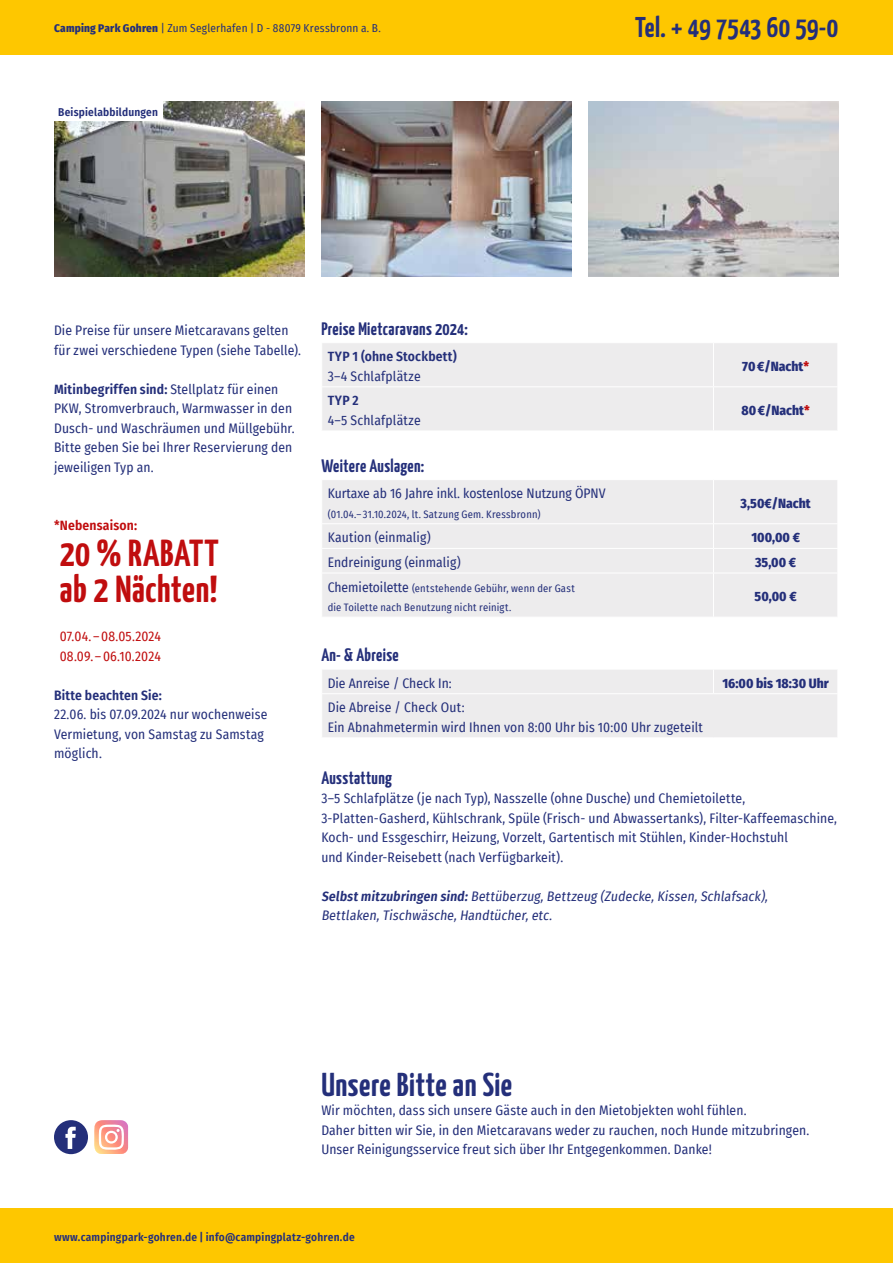
<style>
.page{position:relative;width:893px;height:1263px;background:#fff}
.page>*{position:absolute;margin:0;border:0;box-sizing:border-box;transform-origin:0 0}
.t1{font:700 37.5px/36px "Yanone Kaffeesatz";letter-spacing:.015em;color:#c00d0e}
.t2{font:700 33px "Yanone Kaffeesatz";letter-spacing:.015em;color:#242f7a}
.t3{font:700 28.5px "Yanone Kaffeesatz";letter-spacing:.005em;color:#242f7a}
.t4{font:700 18px "Yanone Kaffeesatz";letter-spacing:.02em;color:#242f7a}
.t5{font:13.5px/19.5px "Fira Sans Condensed";letter-spacing:.01em;color:#242f7a}
.t6{font:800 13.5px "Fira Sans Condensed";color:#242f7a}
.t7{font:600 13.5px "Fira Sans Condensed";letter-spacing:.015em;color:#242f7a}
.t8{font:13.5px/19.5px "Fira Sans Condensed";letter-spacing:.01em;color:#c00d0e}
.t9{font:600 13.5px "Fira Sans Condensed";letter-spacing:.015em;color:#c00d0e}
.t10{font:600 11.25px "Fira Sans Condensed";letter-spacing:.02em;color:#242f7a}
.t11{font:11.25px "Fira Sans Condensed";letter-spacing:.02em;color:#242f7a}
.t12{font:10.5px/19.5px "Fira Sans Condensed";letter-spacing:.02em;color:#242f7a}
.s1{font-weight:800}
.s2{font-weight:600}
.s3{color:#c00d0e}
.s4{font-size:13.5px}
</style>
<div class="page">
<div style="left:0;top:0;width:893px;height:54px;background:#fec700"></div>
<div style="left:0;top:1209px;width:893px;height:54px;background:#fec700"></div>
<div style="left:322px;top:343px;width:515px;height:87px;background:#edeced"></div>
<hr style="left:713px;top:343px;width:1px;height:43px;background:#fff">
<hr style="left:321px;top:386px;width:392px;height:1px;background:#fff">
<hr style="left:713px;top:386px;width:125px;height:1px;background:#fff">
<hr style="left:713px;top:387px;width:1px;height:44px;background:#fff">
<div style="left:322px;top:480px;width:515px;height:137px;background:#edeced"></div>
<hr style="left:713px;top:480px;width:1px;height:43px;background:#fff">
<hr style="left:321px;top:523px;width:392px;height:1px;background:#fff">
<hr style="left:713px;top:523px;width:125px;height:1px;background:#fff">
<hr style="left:321px;top:548px;width:392px;height:1px;background:#fff">
<hr style="left:713px;top:548px;width:125px;height:1px;background:#fff">
<svg style="left:713px;top:524px;width:1px;height:49px"></svg>
<hr style="left:321px;top:573px;width:392px;height:1px;background:#fff">
<hr style="left:713px;top:573px;width:125px;height:1px;background:#fff">
<hr style="left:713px;top:573px;width:1px;height:44px;background:#fff">
<div style="left:322px;top:670px;width:515px;height:67px;background:#edeced"></div>
<hr style="left:321px;top:693px;width:392px;height:1px;background:#fff">
<hr style="left:713px;top:693px;width:125px;height:1px;background:#fff">
<img style="left:54px;top:101px;width:250px;height:176px">
<img style="left:321px;top:101px;width:251px;height:176px">
<img style="left:589px;top:101px;width:250px;height:176px">
<div style="left:54px;top:101px;width:108px;height:19px;background:#fff"></div>
<svg style="left:54px;top:1120px;width:74px;height:34px"></svg>
<p class="t11" style="left:54px;top:20px;width:328px"><span class="s1">Camping Park Gohren</span> | Zum Seglerhafen | D - 88079 Kressbronn a. B.</p>
<h3 class="t3" style="left:635px;top:7px;width:205px">Tel. + 49 7543 60 59-0</h3>
<p class="t10" style="left:58px;top:103px;width:101px">Beispielabbildungen</p>
<p class="t5" style="left:54px;top:320px;width:249px">Die Preise für unsere Mietcaravans gelten für zwei verschiedene Typen (siehe Tabelle).</p>
<p class="t5" style="left:54px;top:379px;width:242px"><span class="s2">Mitinbegriffen sind:</span> Stellplatz für einen PKW, Stromverbrauch, Warmwasser in den Dusch- und Waschräumen und Müllgebühr.<br>Bitte geben Sie bei Ihrer Reservierung den jeweiligen Typ an.</p>
<p class="t9" style="left:54px;top:514px;width:85px">*Nebensaison:</p>
<h1 class="t1" style="left:60px;top:533px;width:161px">20% RABATT ab 2 Nächten!</h1>
<p class="t8" style="left:60px;top:626px;width:103px">07.04. –08.05.2024<br>08.09. –06.10.2024</p>
<p class="t7" style="left:54px;top:684px;width:109px">Bitte beachten Sie:</p>
<p class="t5" style="left:54px;top:704px;width:215px">22.06. bis 07.09.2024 nur wochenweise<br>Vermietung, von Samstag zu Samstag möglich.</p>
<h3 class="t4" style="left:321px;top:316px;width:148px">Preise Mietcaravans 2024:</h3>
<p class="t7" style="left:328px;top:346px;width:131px">TYP 1 (ohne Stockbett)</p>
<p class="t5" style="left:328px;top:366px;width:95px">3–4 Schlafplätze</p>
<p class="t7" style="left:328px;top:390px;width:33px">TYP 2</p>
<p class="t5" style="left:328px;top:410px;width:95px">4–5 Schlafplätze</p>
<h3 class="t4" style="left:321px;top:453px;width:104px">Weitere Auslagen:</h3>
<p class="t5" style="left:328px;top:483px;width:279px">Kurtaxe ab 16 Jahre inkl. kostenlose Nutzung ÖPNV</p>
<p class="t12" style="left:328px;top:504px;width:214px">(01.04.–31.10.2024, lt. Satzung Gem. Kressbronn)</p>
<p class="t6" style="left:742px;top:355px;width:68px">70€/Nacht<span class="s3">*</span></p>
<p class="t6" style="left:741px;top:399px;width:70px">80€/Nacht<span class="s3">*</span></p>
<p class="t6" style="left:741px;top:492px;width:72px">3,50€/Nacht</p>
<p class="t5" style="left:328px;top:528px;width:105px">Kaution (einmalig)</p>
<p class="t6" style="left:751px;top:526px;width:50px">100,00 €</p>
<p class="t5" style="left:328px;top:552px;width:135px">Endreinigung (einmalig)</p>
<p class="t6" style="left:755px;top:551px;width:43px">35,00 €</p>
<p class="t12" style="left:328px;top:578px;width:249px"><span class="s4">Chemietoilette</span> (entstehende Gebühr, wenn der Gast die Toilette nach Benutzung nicht reinigt.</p>
<p class="t6" style="left:755px;top:585px;width:44px">50,00 €</p>
<h3 class="t4" style="left:321px;top:642px;width:79px">An- &amp; Abreise</h3>
<p class="t5" style="left:328px;top:673px;width:126px">Die Anreise / Check In:</p>
<p class="t6" style="left:722px;top:671px;width:108px">16:00 bis 18:30 Uhr</p>
<p class="t5" style="left:328px;top:697px;width:377px">Die Abreise / Check Out:<br>Ein Abnahmetermin wird Ihnen von 8:00 Uhr bis 10:00 Uhr zugeteilt</p>
<h3 class="t4" style="left:321px;top:765px;width:72px">Ausstattung</h3>
<p class="t5" style="left:321px;top:788px;width:517px">3–5 Schlafplätze (je nach Typ), Nasszelle (ohne Dusche) und Chemietoilette, 3-Platten-Gasherd, Kühlschrank, Spüle (Frisch- und Abwassertanks), Filter-Kaffeemaschine, Koch- und Essgeschirr, Heizung, Vorzelt, Gartentisch mit Stühlen, Kinder-Hochstuhl<br>und Kinder-Reisebett (nach Verfügbarkeit).</p>
<p class="t5" style="left:321px;top:886px;width:450px"><span class="s2">Selbstmitzubringen sind:</span>Bettüberzug,Bettzeug (Zudecke,Kissen,Schlafsack),<br>Bettlaken,Tischwäsche,Handtücher,etc.</p>
<h2 class="t2" style="left:321px;top:1061px;width:192px">Unsere Bitte an Sie</h2>
<p class="t5" style="left:321px;top:1100px;width:490px">Wir möchten, dass sich unsere Gäste auch in den Mietobjekten wohl fühlen.<br>Daher bitten wir Sie, in den Mietcaravans weder zu rauchen, noch Hunde mitzubringen.<br>Unser Reinigungsservice freut sich über Ihr Entgegenkommen. Danke!</p>
<p class="t10" style="left:54px;top:1228px;width:302px">www.campingpark-gohren.de | info@campingplatz-gohren.de</p>
</div>
